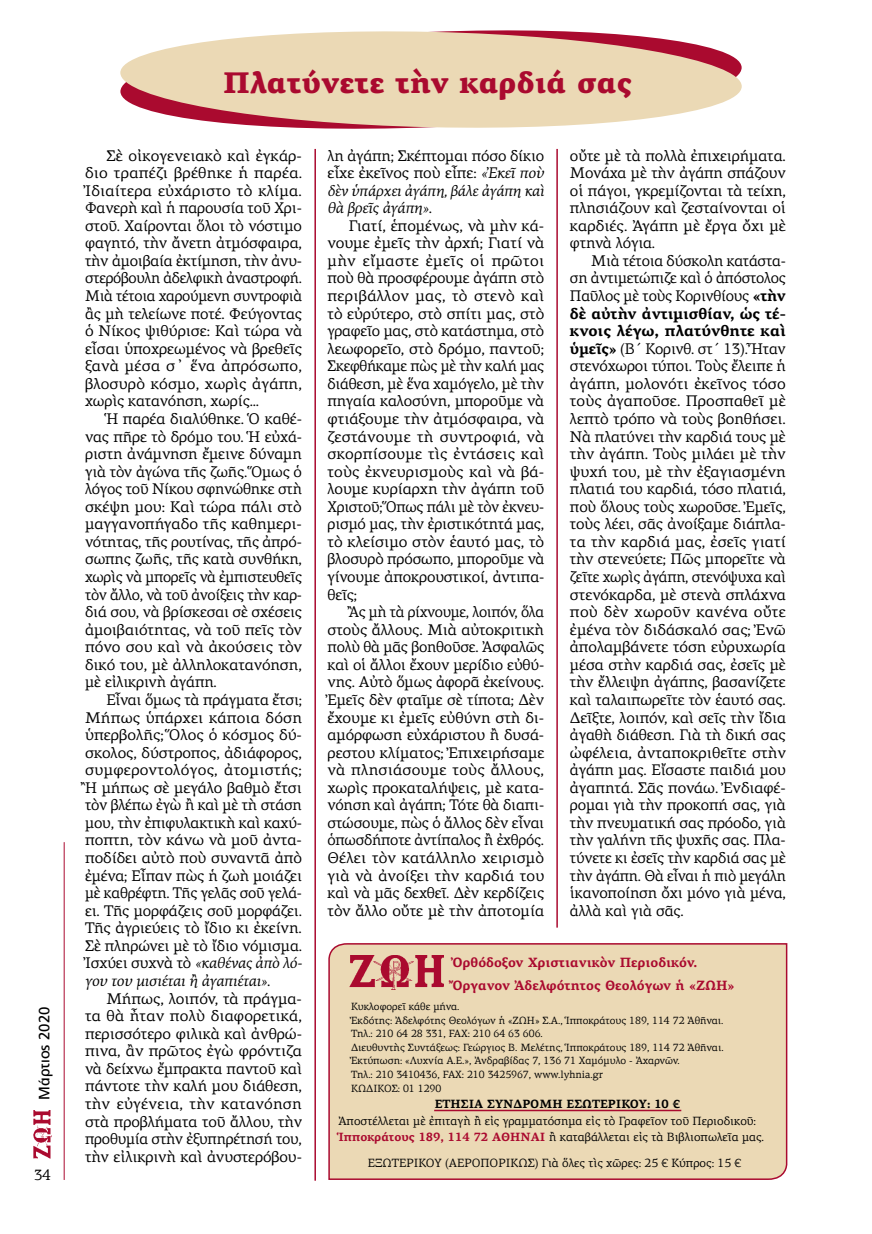
<style>
.page{position:relative;width:872px;height:1234px;background:#fff}
.page>*{position:absolute;margin:0;border:0;box-sizing:border-box;transform-origin:0 0}
.t1{font:900 30px "PF Agora Serif Pro";color:#aa0a2f}
.t2{font:15.45px/17.5px "PF Agora Serif Pro";letter-spacing:-.01em;color:#000;text-align:justify}
.t3{font:italic 15.45px/17.5px "PF Agora Serif Pro";letter-spacing:-.01em;color:#000;text-align:justify}
.t4{font:15px "PF Catalog Poly";color:#000}
.t5{font:15px "PF Agora Serif Pro";color:#000}
.t6{font:700 13.5px/22.6px "PF Agora Serif Pro";color:#aa0a2f}
.t7{font:12px/16.5px "PF Agora Serif Pro";color:#000}
.t8{font:700 12px "PF Agora Serif Pro";color:#000}
.t9{font:10.5px/13.5px "PF Agora Serif Pro";color:#000}
.s1{font-style:italic}
.s2{font-style:normal}
.s3{font-weight:700}
.s4{font-weight:700;color:#aa0a2f}
</style>
<div class="page">
<hr style="left:64px;top:842px;width:1px;height:337px;background:#aa0a2f">
<img style="left:33px;top:1110px;width:19px;height:48px">
<svg style="left:120px;top:30px;width:622px;height:99px;fill:#ebd9b5"></svg>
<hr style="left:314px;top:149px;width:2px;height:1031px;background:#aa0a2f">
<hr style="left:556px;top:149px;width:2px;height:778px;background:#aa0a2f">
<div style="left:328px;top:943px;width:460px;height:237px;background:#ebd9b5"></div>
<img style="left:349px;top:954px;width:94px;height:35px">
<hr style="left:434px;top:1109px;width:247px;height:1px;background:#aa0a2f">
<p class="t4" style="left:36px;top:1099px;width:95px;rotate:-90deg">Μάρτιος 2020</p>
<p class="t5" style="left:34px;top:1165px;width:18px">34</p>
<h1 class="t1" style="left:223px;top:63px;width:410px">Πλατύνετε τὴν καρδιά σας</h1>
<p class="t2" style="left:85px;top:146px;width:218px;text-indent:21px">Σὲ οἰκογενειακὸ καὶ ἐγκάρ&shy;διο τραπέζι βρέθηκε ἡ παρέα.<br>Ἰδιαίτερα εὐχάριστο τὸ κλίμα.<br>Φανερὴ καὶ ἡ παρουσία τοῦ Χρι&shy;στοῦ. Χαίρονται ὅλοι τὸ νόστιμο φαγητό, τὴν ἄνετη ἀτμόσφαιρα, τὴν ἀμοιβαία ἐκτίμηση, τὴν ἀνυ&shy;στερόβουλη ἀδελφικὴ ἀναστροφή.<br>Μιὰ τέτοια χαρούμενη συντροφιὰ ἂς μὴ τελείωνε ποτέ. Φεύγοντας ὁ Νίκος ψιθύρισε: Καὶ τώρα νὰ εἶσαι ὑποχρεωμένος νὰ βρεθεῖς ξανὰ μέσα σ᾽ ἕνα ἀπρόσωπο, βλοσυρὸ κόσμο, χωρὶς ἀγάπη, χωρὶς κατανόηση, χωρίς...</p>
<p class="t2" style="left:85px;top:410px;width:218px;text-indent:21px">Ἡ παρέα διαλύθηκε. Ὁ καθέ&shy;νας πῆρε τὸ δρόμο του. Ἡ εὐχά&shy;ριστη ἀνάμνηση ἔμεινε δύναμη γιὰ τὸν ἀγώνα τῆς ζωῆς. Ὅμως ὁ λόγος τοῦ Νίκου σφηνώθηκε στὴ σκέψη μου: Καὶ τώρα πάλι στὸ μαγγανοπήγαδο τῆς καθημερι&shy;νότητας, τῆς ρουτίνας, τῆς ἀπρό&shy;σωπης ζωῆς, τῆς κατὰ συνθήκη, χωρὶς νὰ μπορεῖς νὰ ἐμπιστευθεῖς τὸν ἄλλο, νὰ τοῦ ἀνοίξεις τὴν καρ&shy;διά σου, νὰ βρίσκεσαι σὲ σχέσεις ἀμοιβαιότητας, νὰ τοῦ πεῖς τὸν πόνο σου καὶ νὰ ἀκούσεις τὸν δικό του, μὲ ἀλληλοκατανόηση, μὲ εἰλικρινὴ ἀγάπη.</p>
<p class="t2" style="left:85px;top:690px;width:218px;text-indent:21px">Εἶναι ὅμως τὰ πράγματα ἔτσι; Μήπως ὑπάρχει κάποια δόση ὑπερβολῆς; Ὅλος ὁ κόσμος δύ&shy;σκολος, δύστροπος, ἀδιάφορος, συμφεροντολόγος, ἀτομιστής; Ἢ μήπως σὲ μεγάλο βαθμὸ ἔτσι τὸν βλέπω ἐγὼ ἢ καὶ μὲ τὴ στάση μου, τὴν ἐπιφυλακτικὴ καὶ καχύ&shy;ποπτη, τὸν κάνω νὰ μοῦ ἀντα&shy;ποδίδει αὐτὸ ποὺ συναντᾶ ἀπὸ ἐμένα; Εἶπαν πὼς ἡ ζωὴ μοιάζει μὲ καθρέφτη. Τῆς γελᾶς σοῦ γελά&shy;ει. Τῆς μορφάζεις σοῦ μορφάζει.<br>Τῆς ἀγριεύεις τὸ ἴδιο κι ἐκείνη.<br>Σὲ πληρώνει μὲ τὸ ἴδιο νόμισμα.<br>Ἰσχύει συχνὰ τὸ <span class="s1">«καθένας ἀπὸ λό&shy;γου του μισιέται ἢ ἀγαπιέται»</span>.</p>
<p class="t2" style="left:85px;top:989px;width:218px;text-indent:21px">Μήπως, λοιπόν, τὰ πράγμα&shy;τα θὰ ἦταν πολὺ διαφορετικά, περισσότερο φιλικὰ καὶ ἀνθρώ&shy;πινα, ἂν πρῶτος ἐγὼ φρόντιζα νὰ δείχνω ἔμπρακτα παντοῦ καὶ πάντοτε τὴν καλή μου διάθεση, τὴν εὐγένεια, τὴν κατανόηση στὰ προβλήματα τοῦ ἄλλου, τὴν προθυμία στὴν ἐξυπηρέτησή του, τὴν εἰλικρινὴ καὶ ἀνυστερόβου-</p>
<p class="t3" style="left:327px;top:146px;width:218px"><span class="s2">λη ἀγάπη; Σκέπτομαι πόσο δίκιο εἶχε ἐκεῖνος ποὺ εἶπε:</span> «Ἐκεῖ ποὺ δὲν ὑπάρχει ἀγάπη, βάλε ἀγάπη καὶ θὰ βρεῖς ἀγάπη»<span class="s2">.</span></p>
<p class="t2" style="left:327px;top:217px;width:218px;text-indent:21px">Γιατί, ἑπομένως, νὰ μὴν κά&shy;νουμε ἐμεῖς τὴν ἀρχή; Γιατί νὰ μὴν εἴμαστε ἐμεῖς οἱ πρῶτοι ποὺ θὰ προσφέρουμε ἀγάπη στὸ περιβάλλον μας, τὸ στενὸ καὶ τὸ εὐρύτερο, στὸ σπίτι μας, στὸ γραφεῖο μας, στὸ κατάστημα, στὸ λεωφορεῖο, στὸ δρόμο, παντοῦ; Σκεφθήκαμε πὼς μὲ τὴν καλή μας διάθεση, μὲ ἕνα χαμόγελο, μὲ τὴν πηγαία καλοσύνη, μποροῦμε νὰ φτιάξουμε τὴν ἀτμόσφαιρα, νὰ ζεστάνουμε τὴ συντροφιά, νὰ σκορπίσουμε τὶς ἐντάσεις καὶ τοὺς ἐκνευρισμοὺς καὶ νὰ βά&shy;λουμε κυρίαρχη τὴν ἀγάπη τοῦ Χριστοῦ; Ὅπως πάλι μὲ τὸν ἐκνευ&shy;ρισμό μας, τὴν ἐριστικότητά μας, τὸ κλείσιμο στὸν ἑαυτό μας, τὸ βλοσυρὸ πρόσωπο, μποροῦμε νὰ γίνουμε ἀποκρουστικοί, ἀντιπα&shy;θεῖς;</p>
<p class="t2" style="left:327px;top:603px;width:218px;text-indent:21px">Ἂς μὴ τὰ ρίχνουμε, λοιπόν, ὅλα στοὺς ἄλλους. Μιὰ αὐτοκριτικὴ πολὺ θὰ μᾶς βοηθοῦσε. Ἀσφαλῶς καὶ οἱ ἄλλοι ἔχουν μερίδιο εὐθύ&shy;νης. Αὐτὸ ὅμως ἀφορᾶ ἐκείνους.<br>Ἐμεῖς δὲν φταῖμε σὲ τίποτα; Δὲν ἔχουμε κι ἐμεῖς εὐθύνη στὴ δι&shy;αμόρφωση εὐχάριστου ἢ δυσά&shy;ρεστου κλίματος; Ἐπιχειρήσαμε νὰ πλησιάσουμε τοὺς ἄλλους, χωρὶς προκαταλήψεις, μὲ κατα&shy;νόηση καὶ ἀγάπη; Τότε θὰ διαπι&shy;στώσουμε, πὼς ὁ ἄλλος δὲν εἶναι ὁπωσδήποτε ἀντίπαλος ἢ ἐχθρός.<br>Θέλει τὸν κατάλληλο χειρισμὸ γιὰ νὰ ἀνοίξει τὴν καρδιά του καὶ νὰ μᾶς δεχθεῖ. Δὲν κερδίζεις τὸν ἄλλο οὔτε μὲ τὴν ἀποτομία</p>
<p class="t2" style="left:570px;top:146px;width:217px">οὔτε μὲ τὰ πολλὰ ἐπιχειρήματα.<br>Μονάχα μὲ τὴν ἀγάπη σπάζουν οἱ πάγοι, γκρεμίζονται τὰ τείχη, πλησιάζουν καὶ ζεσταίνονται οἱ καρδιές. Ἀγάπη μὲ ἔργα ὄχι μὲ φτηνὰ λόγια.</p>
<p class="t2" style="left:570px;top:252px;width:217px;text-indent:21px">Μιὰ τέτοια δύσκολη κατάστα&shy;ση ἀντιμετώπιζε καὶ ὁ ἀπόστολος Παῦλος μὲ τοὺς Κορινθίους <span class="s3">«τὴν δὲ αὐτὴν ἀντιμισθίαν, ὡς τέ&shy;κνοις λέγω, πλατύνθητε καὶ ὑμεῖς»</span> (B΄ Κορινθ. στ΄ 13). Ἦταν στενόχωροι τύποι. Τοὺς ἔλειπε ἡ ἀγάπη, μολονότι ἐκεῖνος τόσο τοὺς ἀγαποῦσε. Προσπαθεῖ μὲ λεπτὸ τρόπο νὰ τοὺς βοηθήσει.<br>Νὰ πλατύνει τὴν καρδιά τους μὲ τὴν ἀγάπη. Τοὺς μιλάει μὲ τὴν ψυχή του, μὲ τὴν ἐξαγιασμένη πλατιά του καρδιά, τόσο πλατιά, ποὺ ὅλους τοὺς χωροῦσε. Ἐμεῖς, τοὺς λέει, σᾶς ἀνοίξαμε διάπλα&shy;τα τὴν καρδιά μας, ἐσεῖς γιατί τὴν στενεύετε; Πῶς μπορεῖτε νὰ ζεῖτε χωρὶς ἀγάπη, στενόψυχα καὶ στενόκαρδα, μὲ στενὰ σπλάχνα ποὺ δὲν χωροῦν κανένα οὔτε ἐμένα τὸν διδάσκαλό σας; Ἐνῶ ἀπολαμβάνετε τόση εὐρυχωρία μέσα στὴν καρδιά σας, ἐσεῖς μὲ τὴν ἔλλειψη ἀγάπης, βασανίζετε καὶ ταλαιπωρεῖτε τὸν ἑαυτό σας.<br>Δεῖξτε, λοιπόν, καὶ σεῖς τὴν ἴδια ἀγαθὴ διάθεση. Γιὰ τὴ δική σας ὠφέλεια, ἀνταποκριθεῖτε στὴν ἀγάπη μας. Εἴσαστε παιδιά μου ἀγαπητά. Σᾶς πονάω. Ἐνδιαφέ&shy;ρομαι γιὰ τὴν προκοπή σας, γιὰ τὴν πνευματική σας πρόοδο, γιὰ τὴν γαλήνη τῆς ψυχῆς σας. Πλα&shy;τύνετε κι ἐσεῖς τὴν καρδιά σας μὲ τὴν ἀγάπη. Θὰ εἶναι ἡ πιὸ μεγάλη ἱκανοποίηση ὄχι μόνο γιὰ μένα, ἀλλὰ καὶ γιὰ σᾶς.</p>
<p class="t6" style="left:452px;top:951px;width:283px">Ὀρθόδοξον Χριστιανικὸν Περιοδικόν.<br>Ὄργανον Ἀδελφότητος Θεολόγων ἡ «ΖΩΗ»</p>
<p class="t9" style="left:351px;top:999px;width:374px">Κυκλοφορεῖ κάθε μήνα.<br>Ἐκδότης: Ἀδελφότης Θεολόγων ἡ «ΖΩΗ» Σ.Α., Ἱπποκράτους 189, 114 72 Ἀθῆναι.<br>Τηλ.: 210 64 28 331, FAX: 210 64 63 606.<br>Διευθυντὴς Συντάξεως: Γεώργιος Β. Μελέτης, Ἱπποκράτους 189, 114 72 Ἀθῆναι.<br>Ἐκτύπωση: «Λυχνία Α.Ε.», Ἀνδραβίδας 7, 136 71 Χαμόμυλο - Ἀχαρνῶν.<br>Τηλ.: 210 3410436, FAX: 210 3425967, www.lyhnia.gr<br>ΚΩΔΙΚΟΣ: 01 1290</p>
<p class="t8" style="left:435px;top:1096px;width:247px">ΕΤΗΣΙΑ ΣΥΝΔΡΟΜΗ ΕΣΩΤΕΡΙΚΟΥ: 10 €</p>
<p class="t7" style="left:338px;top:1112px;width:427px">Ἀποστέλλεται μὲ ἐπιταγὴ ἢ εἰς γραμματόσημα εἰς τὸ Γραφεῖον τοῦ Περιοδικοῦ:<br><span class="s4">Ἱπποκράτους 189, 114 72 ΑΘΗΝΑΙ</span> ἢ καταβάλλεται εἰς τὰ Βιβλιοπωλεῖα μας.</p>
<p class="t7" style="left:368px;top:1154px;width:375px">ΕΞΩΤΕΡΙΚΟΥ (ΑΕΡΟΠΟΡΙΚΩΣ) Γιὰ ὅλες τὶς χῶρες: 25 € Κύπρος: 15 €</p>
</div>
